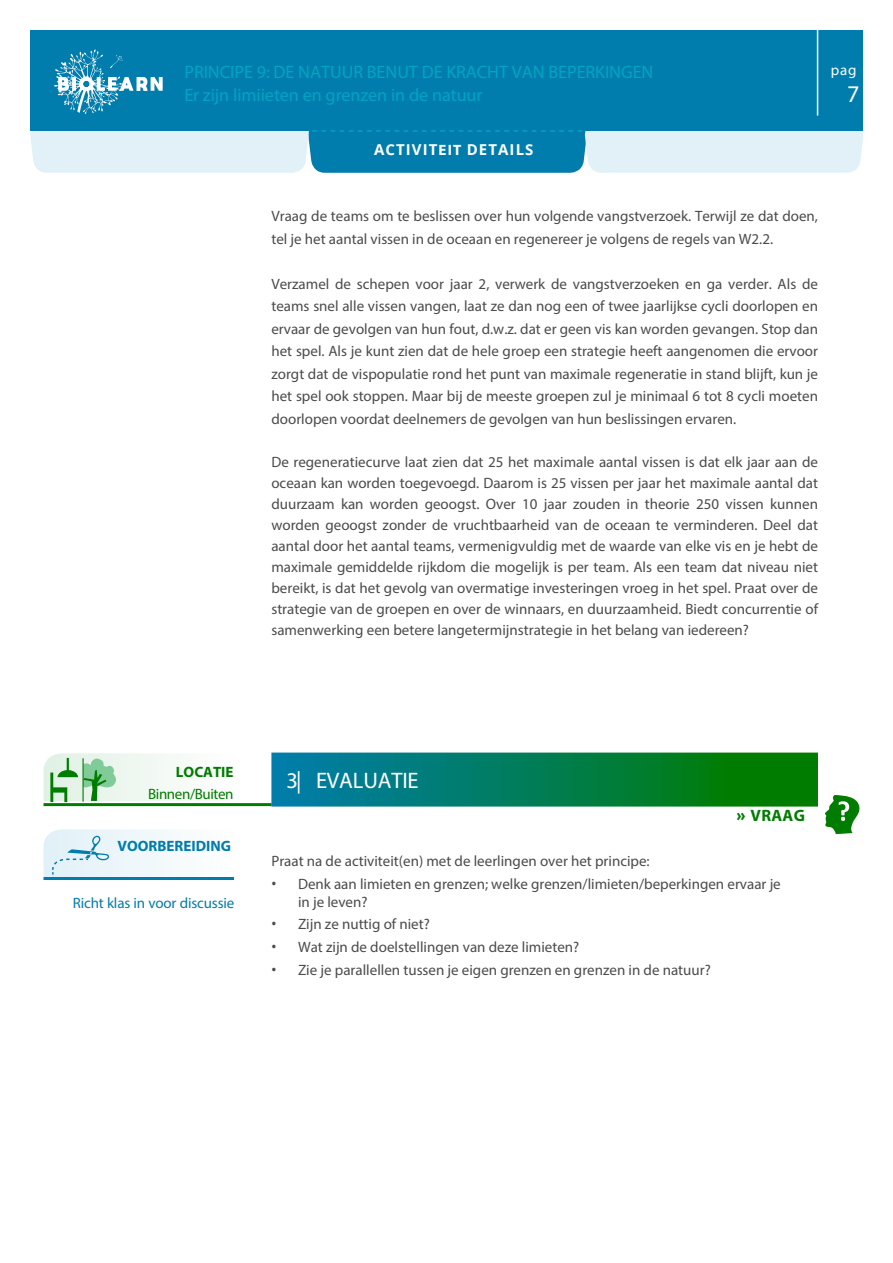
<style>
.page{position:relative;width:893px;height:1263px;background:#fff}
.page>*{position:absolute;margin:0;border:0;box-sizing:border-box;transform-origin:0 0}
.t1{font:24px "Myriad Pro";color:#fff}
.t2{font:22.5px "Myriad Pro";letter-spacing:-.005em;color:#fff}
.t3{font:18px/22.5px "Myriad Pro";color:#00a4c5}
.t4{font:700 16.5px "Myriad Pro";letter-spacing:.02em;color:#007d00}
.t5{font:15px/21px "Myriad Pro";color:#4b4b4b}
.t6{font:15px "Myriad Pro";letter-spacing:-.01em;color:#007dac}
.t7{font:700 15px "Open Sans";letter-spacing:.075em;color:#fff}
.t8{font:15px "Myriad Pro";letter-spacing:-.025em;color:#007d00}
.t9{font:700 15px "Myriad Pro";color:#007dac}
.t10{font:700 15px "Myriad Pro";color:#007d00}
.t11{font:15px "Myriad Pro";color:#fff}
.s1{font-family:"Myriad Pro"}
.s2{font-family:"Open Sans";font-stretch:condensed}
.s3{font-family:"Open Sans"}
</style>
<div class="page">
<div style="left:30px;top:30px;width:833px;height:100px;background:#007dac"></div>
<svg style="left:54px;top:49px;width:109px;height:65px"></svg>
<hr style="left:817px;top:30px;width:1px;height:86px;background:#fff">
<svg style="left:30px;top:130px;width:833px;height:43px;background:#94c9dd"></svg>
<div style="left:271px;top:752px;width:547px;height:54px;background:linear-gradient(to right,#007daf,#007d00)"></div>
<svg style="left:825px;top:795px;width:35px;height:39px"></svg>
<svg style="left:44px;top:753px;width:128px;height:49px"></svg>
<hr style="left:82px;top:758px;width:2px;height:44px;background:#007d00">
<hr style="left:44px;top:803px;width:228px;height:3px;background:#007d00">
<hr style="left:44px;top:877px;width:190px;height:3px;background:#007dac">
<svg style="left:44px;top:829px;width:128px;height:48px"></svg>
<p class="t3" style="left:184px;top:61px;width:471px">PRINCIPE 9: DE NATUUR BENUT DE KRACHT VAN BEPERKINGEN<br>Er zijn limiieten en grenzen in de natuur</p>
<p class="t11" style="left:831px;top:61px;width:27px">pag</p>
<h1 class="t1" style="left:847px;top:80px;width:14px">7</h1>
<p class="t7" style="left:374px;top:138px;width:161px">ACTIVIT<span class="s1">EIT</span> DETAILS</p>
<p class="t5" style="left:271px;top:205px;width:548px;line-height:22.5px">Vraag de teams om te beslissen over hun volgende vangstverzoek. Terwijl ze dat doen, tel je het aantal vissen in de oceaan en regenereer je volgens de regels van W2.2.</p>
<p class="t5" style="left:271px;top:272px;width:548px;line-height:22.5px;text-align:justify">Verzamel de schepen voor jaar 2, verwerk de vangstverzoeken en ga verder. Als de teams snel alle vissen vangen, laat ze dan nog een of twee jaarlijkse cycli doorlopen en ervaar de gevolgen van hun fout, d.w.z. dat er geen vis kan worden gevangen. Stop dan het spel. Als je kunt zien dat de hele groep een strategie heeft aangenomen die ervoor zorgt dat de vispopulatie rond het punt van maximale regeneratie in stand blijft, kun je het spel ook stoppen. Maar bij de meeste groepen zul je minimaal 6 tot 8 cycli moeten doorlopen voordat deelnemers de gevolgen van hun beslissingen ervaren.</p>
<p class="t5" style="left:271px;top:451px;width:548px;text-align:justify">De regeneratiecurve laat zien dat 25 het maximale aantal vissen is dat elk jaar aan de oceaan kan worden toegevoegd. Daarom is 25 vissen per jaar het maximale aantal dat duurzaam kan worden geoogst. Over 10 jaar zouden in theorie 250 vissen kunnen worden geoogst zonder de vruchtbaarheid van de oceaan te verminderen. Deel dat aantal door het aantal teams, vermenigvuldig met de waarde van elke vis en je hebt de maximale gemiddelde rijkdom die mogelijk is per team. Als een team dat niveau niet bereikt, is dat het gevolg van overmatige investeringen vroeg in het spel. Praat over de strategie van de groepen en over de winnaars, en duurzaamheid. Biedt concurrentie of samenwerking een betere langetermijnstrategie in het belang van iedereen?</p>
<p class="t10" style="left:176px;top:762px;width:59px">LOCATIE</p>
<p class="t8" style="left:148px;top:785px;width:87px">Binnen/Buiten</p>
<p class="t9" style="left:118px;top:836px;width:115px">VOORBEREIDING</p>
<p class="t6" style="left:73px;top:894px;width:163px">Richt klas in voor discussie</p>
<h2 class="t2" style="left:286px;top:767px;width:134px">3| EVALUATIE</h2>
<p class="t4" style="left:737px;top:805px;width:70px"><span class="s2">»</span> VRAAG</p>
<p class="t5" style="left:271px;top:850px;width:380px">Praat na de activiteit(en) met de leerlingen over het principe:</p>
<p class="t5" style="left:298px;top:874px;width:484px;line-height:18px;text-indent:-27px"><span class="s3">•</span> Denk aan limieten en grenzen; welke grenzen/limieten/beperkingen ervaar je in je leven?</p>
<p class="t5" style="left:271px;top:913px;width:160px"><span class="s3">•</span> Zijn ze nuttig of niet?</p>
<p class="t5" style="left:271px;top:936px;width:310px"><span class="s3">•</span> Wat zijn de doelstellingen van deze limieten?</p>
<p class="t5" style="left:271px;top:959px;width:441px"><span class="s3">•</span> Zie je parallellen tussen je eigen grenzen en grenzen in de natuur?</p>
</div>
